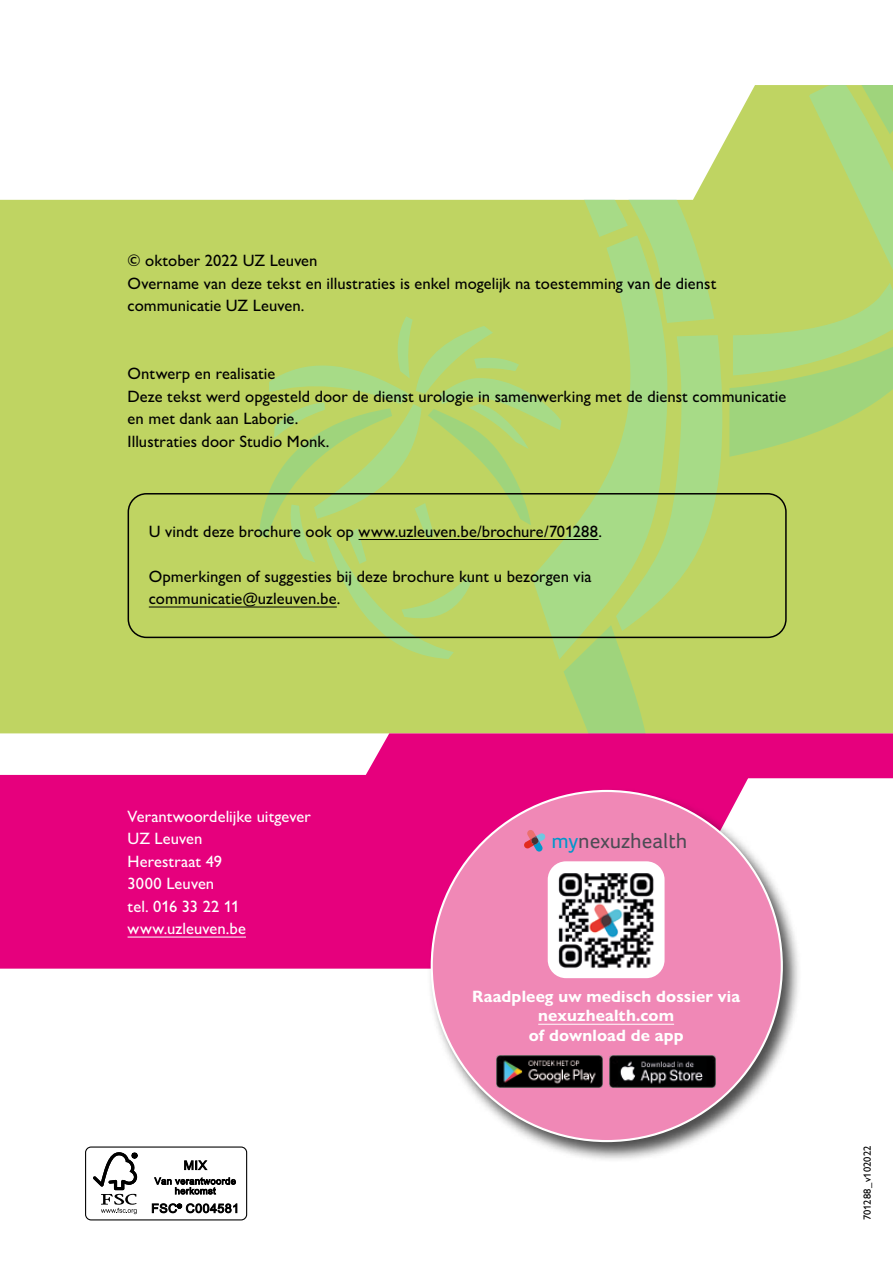
<style>
.page{position:relative;width:893px;height:1263px;background:#fff}
.page>*{position:absolute;margin:0;border:0;box-sizing:border-box;transform-origin:0 0}
.t1{font:21.3px "Foco";color:#4c4c54}
.t2{font:500 16.5px/22.5px "Gill Sans Nova";color:#000}
.t3{font:500 16.5px/22.5px "Gill Sans Nova";letter-spacing:.005em;color:#fff}
.t4{font:700 16.5px/19.5px "Gill Sans Nova";letter-spacing:.01em;color:#fff;text-align:center}
.t5{font:500 10.5px "Gill Sans Nova";letter-spacing:.02em;color:#000}
.s1{color:#0197ca}
</style>
<div class="page">
<div style="left:0;top:199px;width:259px;height:534px;background:#bfd462"></div>
<div style="left:0;top:775px;width:750px;height:194px;background:#e6007d"></div>
<svg style="left:259px;top:85px;width:634px;height:693px;background:#c4cf7f"></svg>
<hr style="left:359px;top:539px;width:239px;height:1px;background:#000">
<hr style="left:149px;top:607px;width:188px;height:1px;background:#000">
<hr style="left:128px;top:937px;width:118px;height:1px;background:#fff">
<div style="left:128px;top:493px;width:659px;height:145px;border:2px solid #000;border-radius:18px"></div>
<div style="left:427px;top:787px;width:375px;height:376px;background:#000;opacity:.7"></div>
<div style="left:432px;top:791px;width:350px;height:350px;background:#f088b6;border-radius:50%"></div>
<svg style="left:524px;top:830px;width:21px;height:21px"></svg>
<hr style="left:538px;top:1024px;width:136px;height:1px;background:#fff">
<img style="left:548px;top:861px;width:117px;height:117px">
<img style="left:496px;top:1055px;width:107px;height:32px">
<img style="left:609px;top:1055px;width:107px;height:32px">
<div style="left:85px;top:1146px;width:162px;height:74px;border:1px solid #000;border-radius:5px"></div>
<svg style="left:93px;top:1152px;width:45px;height:62px"></svg>
<svg style="left:184px;top:1160px;width:23px;height:11px"></svg>
<svg style="left:154px;top:1177px;width:82px;height:17px"></svg>
<svg style="left:152px;top:1203px;width:85px;height:10px"></svg>
<p class="t2" style="left:128px;top:249px;width:590px">© oktober 2022 UZ Leuven<br>Overname van deze tekst en illustraties is enkel mogelijk na toestemming van de dienst communicatie UZ Leuven.</p>
<p class="t2" style="left:128px;top:362px;width:660px">Ontwerp en realisatie<br>Deze tekst werd opgesteld door de dienst urologie in samenwerking met de dienst communicatie en met dank aan Laborie.<br>Illustraties door Studio Monk.</p>
<p class="t2" style="left:149px;top:519px;width:455px">U vindt deze brochure ook op www.uzleuven.be/brochure/701288.</p>
<p class="t2" style="left:149px;top:564px;width:444px">Opmerkingen of suggesties bij deze brochure kunt u bezorgen via communicatie@uzleuven.be.</p>
<p class="t3" style="left:128px;top:804px;width:185px">Verantwoordelijke uitgever<br>UZ Leuven<br>Herestraat 49<br>3000 Leuven<br>tel. 016 33 22 11 www.uzleuven.be</p>
<p class="t1" style="left:551px;top:828px;width:138px"><span class="s1">my</span>nexuzhealth</p>
<p class="t4" style="left:472px;top:986px;width:269px">Raadpleeg uw medisch dossier via nexuzhealth.com<br>of download de app</p>
<p class="t5" style="left:861px;top:1220px;width:77px;rotate:-90deg">701288_v102022</p>
</div>
